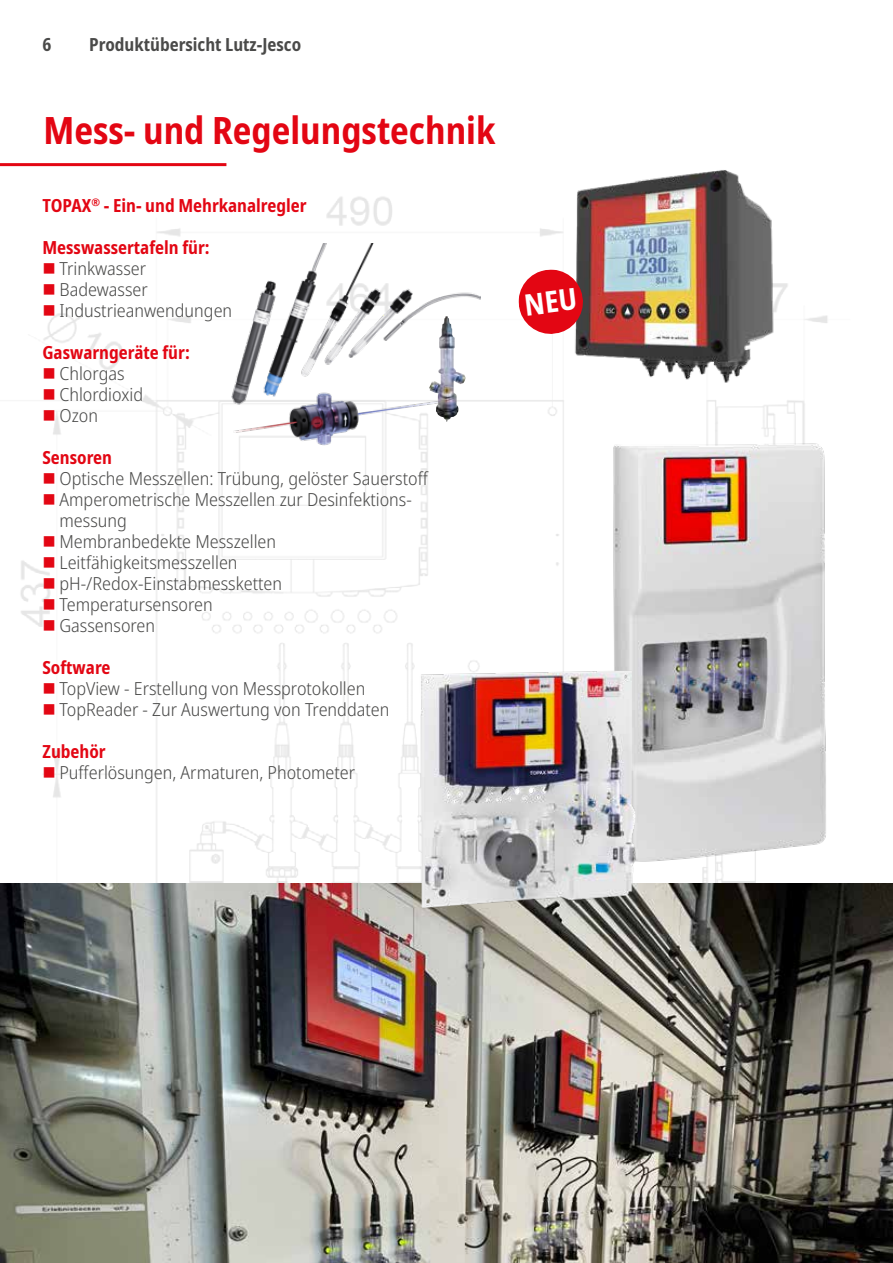
<style>
.page{position:relative;width:893px;height:1263px;background:#fff}
.page>*{position:absolute;margin:0;border:0;box-sizing:border-box;transform-origin:0 0}
.t1{font:700 condensed 37.5px "Noto Sans";color:#e30613}
.t2{font:300 semi-condensed 18px/21px "Noto Sans";color:#4a4a49}
.t3{font:700 condensed 18px "Noto Sans";color:#e30613}
.t4{font:700 condensed 18px "Noto Sans";color:#4a4a49}
</style>
<div class="page">
<img style="left:0;top:163px;width:892px;height:721px">
<hr style="left:0;top:163px;width:226px;height:3px;background:#e30613">
<img style="left:564px;top:163px;width:226px;height:225px">
<img style="left:0;top:884px;width:893px;height:379px">
<img style="left:535px;top:433px;width:333px;height:445px">
<img style="left:410px;top:658px;width:238px;height:260px">
<img style="left:172px;top:243px;width:308px;height:218px">
<img style="left:429px;top:316px;width:23px;height:106px">
<svg style="left:44px;top:263px;width:10px;height:11px"></svg>
<svg style="left:44px;top:284px;width:10px;height:11px"></svg>
<svg style="left:44px;top:305px;width:10px;height:11px"></svg>
<svg style="left:44px;top:368px;width:10px;height:11px"></svg>
<svg style="left:44px;top:389px;width:10px;height:11px"></svg>
<svg style="left:44px;top:410px;width:10px;height:11px"></svg>
<svg style="left:44px;top:473px;width:10px;height:11px"></svg>
<svg style="left:44px;top:494px;width:10px;height:11px"></svg>
<svg style="left:44px;top:536px;width:10px;height:11px"></svg>
<svg style="left:44px;top:557px;width:10px;height:11px"></svg>
<svg style="left:44px;top:578px;width:10px;height:11px"></svg>
<svg style="left:44px;top:599px;width:10px;height:11px"></svg>
<svg style="left:44px;top:620px;width:10px;height:11px"></svg>
<svg style="left:44px;top:683px;width:10px;height:11px"></svg>
<svg style="left:44px;top:704px;width:10px;height:11px"></svg>
<svg style="left:44px;top:767px;width:10px;height:11px"></svg>
<svg style="left:517px;top:268px;width:68px;height:68px"></svg>
<p class="t4" style="left:43px;top:31px;width:10px">6</p>
<p class="t4" style="left:89px;top:31px;width:213px">Produktübersicht Lutz-Jesco</p>
<h1 class="t1" style="left:44px;top:104px;width:453px">Mess- und Regelungstechnik</h1>
<p class="t3" style="left:42px;top:192px;width:266px">TOPAX<sup>®</sup> - Ein- und Mehrkanalregler</p>
<p class="t3" style="left:42px;top:234px;width:169px">Messwassertafeln für:</p>
<p class="t2" style="left:59px;top:258px;width:174px">Trinkwasser<br>Badewasser<br>Industrieanwendungen</p>
<p class="t3" style="left:42px;top:339px;width:149px">Gaswarngeräte für:</p>
<p class="t2" style="left:59px;top:363px;width:85px">Chlorgas<br>Chlordioxid<br>Ozon</p>
<p class="t3" style="left:42px;top:444px;width:71px">Sensoren</p>
<p class="t2" style="left:59px;top:468px;width:371px">Optische Messzellen: Trübung, gelöster Sauerstoff<br>Amperometrische Messzellen zur Desinfektions&shy;messung<br>Membranbedekte Messzellen<br>Leitfähigkeitsmesszellen pH-/Redox-Einstabmessketten<br>Temperatursensoren<br>Gassensoren</p>
<p class="t3" style="left:42px;top:654px;width:70px">Software</p>
<p class="t2" style="left:59px;top:678px;width:331px">TopView - Erstellung von Messprotokollen<br>TopReader - Zur Auswertung von Trenddaten</p>
<p class="t3" style="left:42px;top:738px;width:65px">Zubehör</p>
<p class="t2" style="left:59px;top:762px;width:297px">Pufferlösungen, Armaturen, Photometer</p>
</div>
